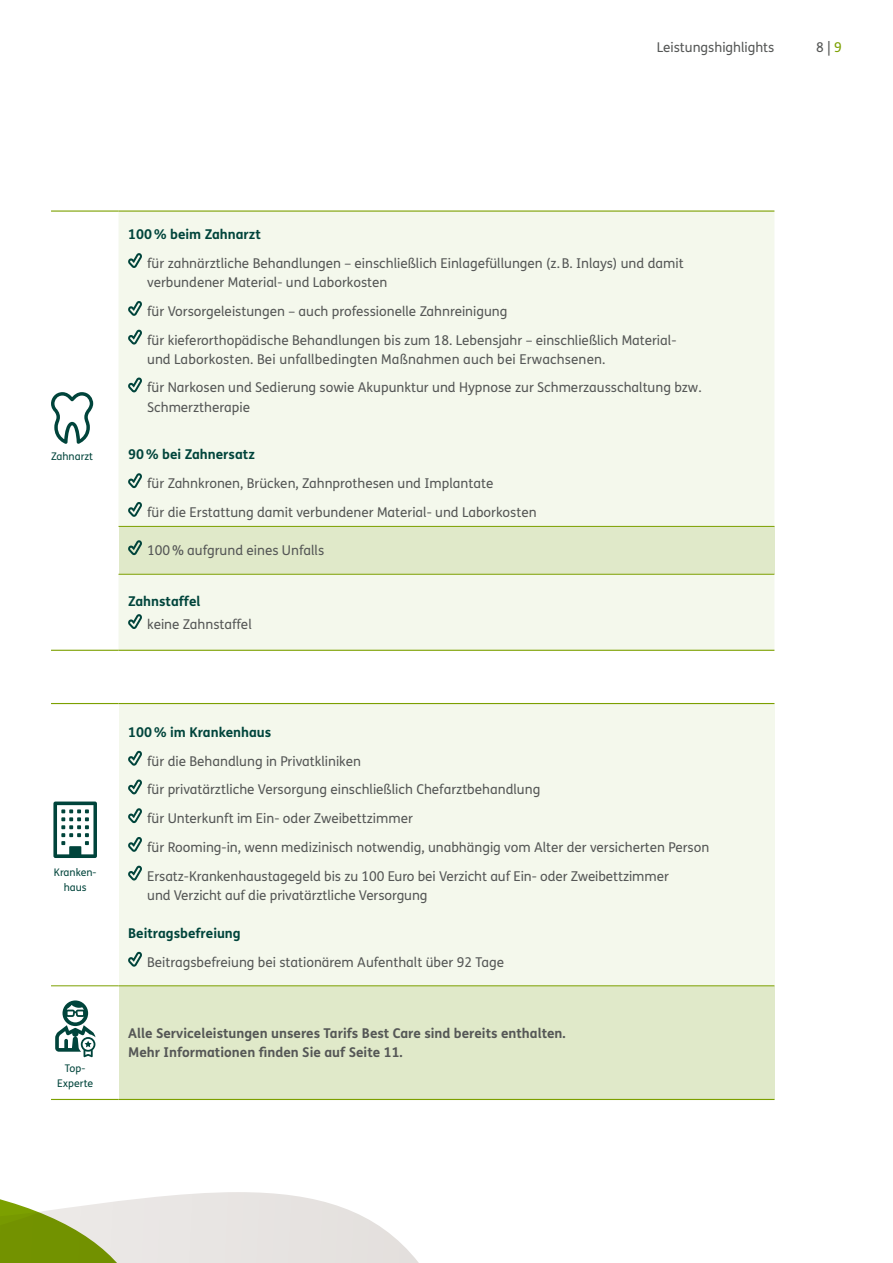
<style>
.page{position:relative;width:893px;height:1263px;background:#fff}
.page>*{position:absolute;margin:0;border:0;box-sizing:border-box;transform-origin:0 0}
.t1{font:13.5px/28.7px "FS Me";color:#555756}
.t2{font:700 13.5px/19.2px "FS Me";color:#555756}
.t3{font:700 13.5px "FS Me";color:#00443b}
.t4{font:10.5px/14.4px "FS Me";color:#00443b;text-align:center}
.s1{color:#7ca000}
</style>
<div class="page">
<svg style="left:0;top:1192px;width:419px;height:71px"></svg>
<div style="left:119px;top:212px;width:655px;height:438px;background:#f4f8ec"></div>
<div style="left:119px;top:526px;width:655px;height:48px;background:#e0e9c9"></div>
<hr style="left:51px;top:210px;width:68px;height:2px;background:#7ca000">
<hr style="left:119px;top:210px;width:655px;height:2px;background:#7ca000">
<hr style="left:119px;top:526px;width:655px;height:1px;background:#7ca000">
<hr style="left:51px;top:650px;width:68px;height:1px;background:#7ca000">
<hr style="left:119px;top:574px;width:655px;height:1px;background:#7ca000">
<hr style="left:119px;top:650px;width:655px;height:1px;background:#7ca000">
<svg style="left:51px;top:392px;width:42px;height:52px"></svg>
<svg style="left:128px;top:253px;width:14px;height:15px"></svg>
<svg style="left:128px;top:300px;width:14px;height:16px"></svg>
<svg style="left:128px;top:329px;width:14px;height:16px"></svg>
<svg style="left:128px;top:377px;width:14px;height:15px"></svg>
<svg style="left:128px;top:473px;width:14px;height:15px"></svg>
<svg style="left:128px;top:501px;width:14px;height:16px"></svg>
<svg style="left:128px;top:540px;width:14px;height:15px"></svg>
<svg style="left:128px;top:614px;width:14px;height:15px"></svg>
<div style="left:119px;top:703px;width:655px;height:283px;background:#f4f8ec"></div>
<div style="left:119px;top:986px;width:655px;height:113px;background:#e0e9c9"></div>
<hr style="left:51px;top:703px;width:68px;height:1px;background:#7ca000">
<hr style="left:119px;top:703px;width:655px;height:1px;background:#7ca000">
<hr style="left:51px;top:985px;width:68px;height:1px;background:#7ca000">
<hr style="left:51px;top:1099px;width:68px;height:1px;background:#7ca000">
<hr style="left:119px;top:985px;width:655px;height:1px;background:#7ca000">
<hr style="left:119px;top:1099px;width:655px;height:1px;background:#7ca000">
<svg style="left:53px;top:801px;width:44px;height:57px"></svg>
<svg style="left:128px;top:750px;width:14px;height:16px"></svg>
<svg style="left:128px;top:779px;width:14px;height:15px"></svg>
<svg style="left:128px;top:808px;width:14px;height:15px"></svg>
<svg style="left:128px;top:837px;width:14px;height:15px"></svg>
<svg style="left:128px;top:865px;width:14px;height:15px"></svg>
<svg style="left:128px;top:951px;width:14px;height:16px"></svg>
<svg style="left:55px;top:1000px;width:40px;height:57px"></svg>
<p class="t1" style="left:657px;top:33px;width:119px">Leistungshighlights</p>
<p class="t1" style="left:816px;top:33px;width:27px">8 | <span class="s1">9</span></p>
<p class="t4" style="left:51px;top:449px;width:44px">Zahnarzt</p>
<p class="t3" style="left:128px;top:224px;width:134px">100% beim Zahnarzt</p>
<p class="t1" style="left:147px;top:253px;width:538px;line-height:19.2px">für zahnärztliche Behandlungen – einschließlich Einlagefüllungen (z.B. Inlays) und damit verbundener Material- und Laborkosten</p>
<p class="t1" style="left:147px;top:296px;width:531px">für Vorsorgeleistungen – auch professionelle Zahnreinigung<br>für kieferorthopädische Behandlungen bis zum 18. Lebensjahr – einschließlich Material-</p>
<p class="t1" style="left:147px;top:344px;width:556px">und Laborkosten. Bei unfallbedingten Maßnahmen auch bei Erwachsenen.<br>für Narkosen und Sedierung sowie Akupunktur und Hypnose zur Schmerzausschaltung bzw.</p>
<p class="t1" style="left:147px;top:392px;width:104px">Schmerztherapie</p>
<p class="t3" style="left:128px;top:444px;width:128px">90% bei Zahnersatz</p>
<p class="t1" style="left:147px;top:469px;width:391px">für Zahnkronen, Brücken, Zahnprothesen und Implantate<br>für die Erstattung damit verbundener Material- und Laborkosten</p>
<p class="t1" style="left:147px;top:536px;width:178px">100% aufgrund eines Unfalls</p>
<p class="t3" style="left:128px;top:590px;width:74px">Zahnstaffel</p>
<p class="t1" style="left:147px;top:610px;width:106px">keine Zahnstaffel</p>
<p class="t4" style="left:54px;top:865px;width:44px">Kranken&shy;haus</p>
<p class="t4" style="left:57px;top:1061px;width:37px">Top-<br>Experte</p>
<p class="t3" style="left:128px;top:722px;width:145px">100% im Krankenhaus</p>
<p class="t1" style="left:147px;top:746px;width:564px">für die Behandlung in Privatkliniken<br>für privatärztliche Versorgung einschließlich Chefarztbehandlung<br>für Unterkunft im Ein- oder Zweibettzimmer<br>für Rooming-in, wenn medizinisch notwendig, unabhängig vom Alter der versicherten Person Ersatz-Krankenhaustagegeld bis zu 100 Euro bei Verzicht auf Ein- oder Zweibettzimmer</p>
<p class="t1" style="left:147px;top:880px;width:282px">und Verzicht auf die privatärztliche Versorgung</p>
<p class="t3" style="left:128px;top:923px;width:114px">Beitragsbefreiung</p>
<p class="t1" style="left:147px;top:947px;width:358px">Beitragsbefreiung bei stationärem Aufenthalt über 92 Tage</p>
<p class="t2" style="left:128px;top:1023px;width:439px">Alle Serviceleistungen unseres Tarifs Best Care sind bereits enthalten.<br>Mehr Informationen finden Sie auf Seite 11.</p>
</div>
